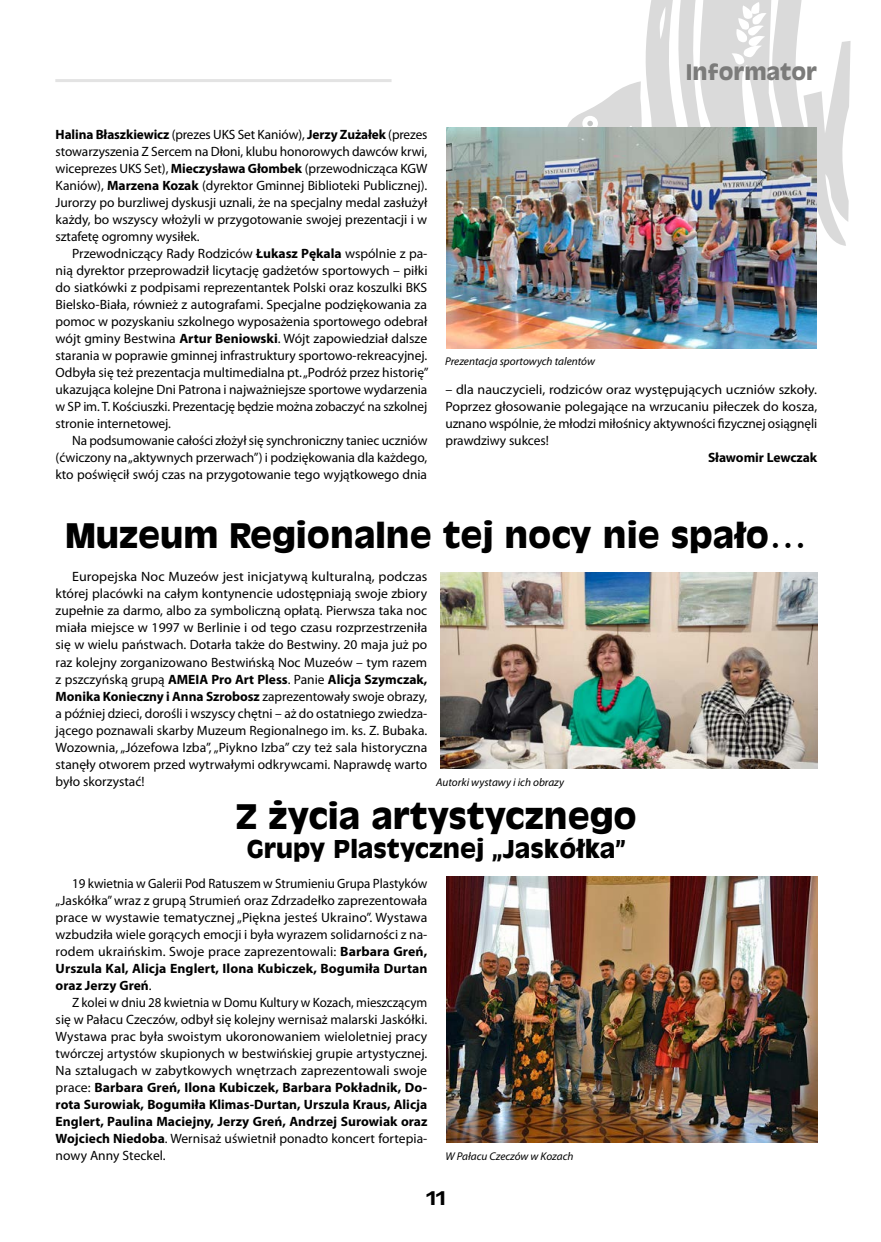
<style>
.page{position:relative;width:881px;height:1242px;background:#fff}
.page>*{position:absolute;margin:0;border:0;box-sizing:border-box;transform-origin:0 0}
.t1{font:700 33px "Antique Olive";color:#000}
.t2{font:700 24px "Antique Olive";color:#000}
.t3{font:700 21px "Antique Olive";color:#7b7b7a}
.t4{font:700 18px "Antique Olive";color:#000}
.t5{font:13.5px/17px "Myriad Pro";letter-spacing:-.005em;color:#000;text-align:justify}
.t6{font:13.5px/17px "Myriad Pro";letter-spacing:-.005em;color:#000;text-align:justify;scale:1.04 1}
.t7{font:13.5px/17px "Myriad Pro";letter-spacing:-.005em;color:#000;text-align:justify;scale:.96 1}
.t8{font:700 13.5px "Myriad Pro";letter-spacing:-.005em;color:#000}
.t9{font:italic 11.25px "Myriad Pro";color:#000}
.s1{font-weight:700}
</style>
<div class="page">
<hr style="left:55px;top:79px;width:336px;height:3px;background:#e3e3e3">
<svg style="left:566px;top:0;width:284px;height:339px"></svg>
<img style="left:440px;top:572px;width:376px;height:196px">
<img style="left:446px;top:876px;width:370px;height:267px">
<img style="left:446px;top:128px;width:370px;height:221px">
<h3 class="t3" style="left:685px;top:58px;width:133px">Informator</h3>
<p class="t5" style="left:56px;top:126px;width:373px"><span class="s1">Halina Błaszkiewicz</span> (prezes UKS Set Kaniów), <span class="s1">Jerzy Zużałek</span> (prezes stowarzyszenia Z Sercem na Dłoni, klubu honorowych dawców krwi, wiceprezes UKS Set), <span class="s1">Mieczysława Głombek</span> (przewodnicząca KGW Kaniów), <span class="s1">Marzena Kozak</span> (dyrektor Gminnej Biblioteki Publicznej).<br>Jurorzy po burzliwej dyskusji uznali, że na specjalny medal zasłużył każdy, bo wszyscy włożyli w przygotowanie swojej prezentacji i w sztafetę ogromny wysiłek.</p>
<p class="t5" style="left:56px;top:245px;width:374px;text-indent:16px">Przewodniczący Rady Rodziców <span class="s1">Łukasz Pękala</span> wspólnie z pa&shy;nią dyrektor przeprowadził licytację gadżetów sportowych – piłki do siatkówki z podpisami reprezentantek Polski oraz koszulki BKS Bielsko-Biała, również z autografami. Specjalne podziękowania za pomoc w pozyskaniu szkolnego wyposażenia sportowego odebrał wójt gminy Bestwina <span class="s1">Artur Beniowski</span>. Wójt zapowiedział dalsze starania w poprawie gminnej infrastruktury sportowo-rekreacyjnej.<br>Odbyła się też prezentacja multimedialna pt. „Podróż przez historię” ukazująca kolejne Dni Patrona i najważniejsze sportowe wydarzenia w SP im. T. Kościuszki. Prezentację będzie można zobaczyć na szkolnej stronie internetowej.</p>
<p class="t5" style="left:56px;top:432px;width:373px;text-indent:16px">Na podsumowanie całości złożył się synchroniczny taniec uczniów (ćwiczony na „aktywnych przerwach”) i podziękowania dla każdego, kto poświęcił swój czas na przygotowanie tego wyjątkowego dnia</p>
<p class="t9" style="left:445px;top:355px;width:151px">Prezentacja sportowych talentów</p>
<p class="t6" style="left:445px;top:381px;width:359px">– dla nauczycieli, rodziców oraz występujących uczniów szkoły.<br>Poprzez głosowanie polegające na wrzucaniu piłeczek do kosza, uznano wspólnie, że młodzi miłośnicy aktywności fizycznej osiągnęli prawdziwy sukces!</p>
<p class="t8" style="left:707px;top:449px;width:110px">Sławomir Lewczak</p>
<h1 class="t1" style="left:65px;top:513px;width:743px">Muzeum Regionalne tej nocy nie spało…</h1>
<p class="t6" style="left:56px;top:568px;width:359px;text-indent:16px">Europejska Noc Muzeów jest inicjatywą kulturalną, podczas której placówki na całym kontynencie udostępniają swoje zbiory zupełnie za darmo, albo za symboliczną opłatą. Pierwsza taka noc miała miejsce w 1997 w Berlinie i od tego czasu rozprzestrzeniła się w wielu państwach. Dotarła także do Bestwiny. 20 maja już po raz kolejny zorganizowano Bestwińską Noc Muzeów – tym razem z pszczyńską grupą <span class="s1">AMEIA Pro Art Pless</span>. Panie <span class="s1">Alicja Szymczak, Monika Konieczny i Anna Szrobosz</span> zaprezentowały swoje obrazy, a później dzieci, dorośli i wszyscy chętni – aż do ostatniego zwiedza&shy;jącego poznawali skarby Muzeum Regionalnego im. ks. Z. Bubaka.<br>Wozownia, „Józefowa Izba”, „Piykno Izba” czy też sala historyczna stanęły otworem przed wytrwałymi odkrywcami. Naprawdę warto było skorzystać!</p>
<p class="t9" style="left:436px;top:775px;width:129px">Autorki wystawy i ich obrazy</p>
<h1 class="t1" style="left:235px;top:794px;width:402px">Z życia artystycznego</h1>
<h2 class="t2" style="left:247px;top:832px;width:380px">Grupy Plastycznej „Jaskółka”</h2>
<p class="t7" style="left:56px;top:874px;width:389px;text-indent:16px">19 kwietnia w Galerii Pod Ratuszem w Strumieniu Grupa Plastyków „Jaskółka” wraz z grupą Strumień oraz Zdrzadełko zaprezentowała prace w wystawie tematycznej „Piękna jesteś Ukraino”. Wystawa wzbudziła wiele gorących emocji i była wyrazem solidarności z na&shy;rodem ukraińskim. Swoje prace zaprezentowali: <span class="s1">Barbara Greń, Urszula Kal, Alicja Englert, Ilona Kubiczek, Bogumiła Durtan oraz Jerzy Greń</span>.</p>
<p class="t7" style="left:56px;top:993px;width:389px;text-indent:16px">Z kolei w dniu 28 kwietnia w Domu Kultury w Kozach, mieszczącym się w Pałacu Czeczów, odbył się kolejny wernisaż malarski Jaskółki.<br>Wystawa prac była swoistym ukoronowaniem wieloletniej pracy twórczej artystów skupionych w bestwińskiej grupie artystycznej.<br>Na sztalugach w zabytkowych wnętrzach zaprezentowali swoje prace: <span class="s1">Barbara Greń, Ilona Kubiczek, Barbara Pokładnik, Do&shy;rota Surowiak, Bogumiła Klimas-Durtan, Urszula Kraus, Alicja Englert, Paulina Maciejny, Jerzy Greń, Andrzej Surowiak oraz Wojciech Niedoba</span>. Wernisaż uświetnił ponadto koncert fortepia&shy;nowy Anny Steckel.</p>
<p class="t9" style="left:445px;top:1149px;width:129px">W Pałacu Czeczów w Kozach</p>
<h3 class="t4" style="left:425px;top:1186px;width:23px">11</h3>
</div>
